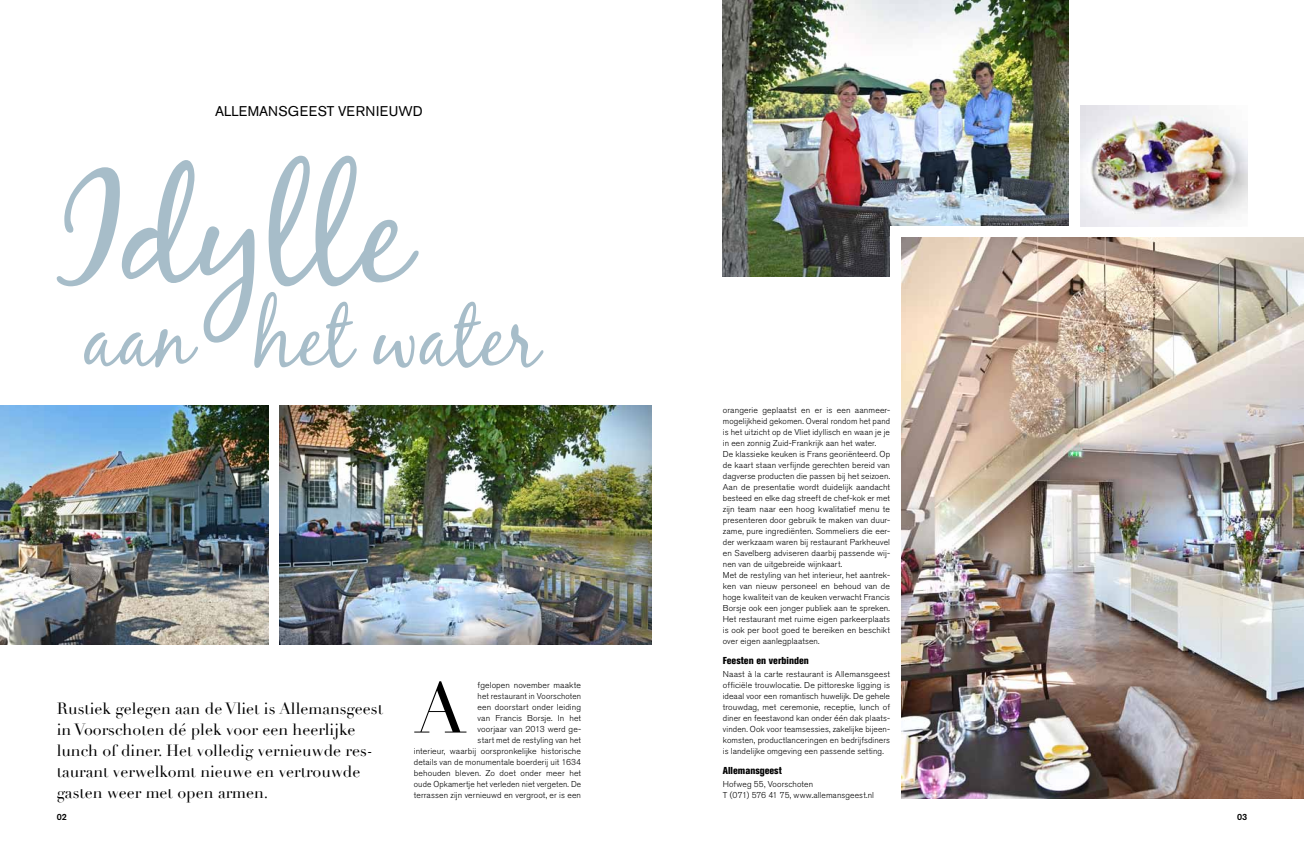
<style>
.page{position:relative;width:1304px;height:842px;background:#fff}
.page>*{position:absolute;margin:0;border:0;box-sizing:border-box;transform-origin:0 0}
.t1{font:150.1px "Black Jack";letter-spacing:.015em;color:#a7bdc9}
.t2{font:81.8px "Black Jack";letter-spacing:.01em;color:#a7bdc9}
.t3{font:70.3px "Didot";color:#000}
.t4{font:16px/21px "Didot";color:#000}
.t5{font:14px "Akzidenz Grotesk BE";letter-spacing:.02em;color:#000}
.t6{font:800 condensed 10px "Akzidenz Grotesk BE";color:#000}
.t7{font:500 9px "Akzidenz Grotesk BE";color:#000}
.t8{font:300 8.5px/11px "Akzidenz Grotesk BE";letter-spacing:.01em;color:#000}
</style>
<div class="page">
<img style="left:723px;top:0;width:346px;height:276px">
<div style="left:890px;top:226px;width:357px;height:154px;background:#fff"></div>
<img style="left:280px;top:406px;width:372px;height:238px">
<img style="left:0;top:406px;width:268px;height:238px">
<img style="left:901px;top:237px;width:403px;height:561px">
<img style="left:1080px;top:105px;width:167px;height:121px">
<h3 class="t5" style="left:215px;top:103px;width:209px">ALLEMANSGEEST VERNIEUWD</h3>
<h1 class="t1" style="left:57px;top:141px;width:354px">Idylle</h1>
<h2 class="t2" style="left:84px;top:288px;width:457px">aan het water</h2>
<h3 class="t4" style="left:57px;top:698px;width:328px">Rustiek gelegen aan de Vliet is Allemansgeest in Voorschoten dé plek voor een heerlijke lunch of diner. Het volledig vernieuwde res&shy;taurant verwelkomt nieuwe en vertrouwde gasten weer met open armen.</h3>
<h3 class="t3" style="left:414px;top:666px;width:54px">A</h3>
<p class="t8" style="left:414px;top:680px;width:169px;text-align:right">fgelopen november maakte<br>het restaurant in Voorschoten<br>een doorstart onder leiding<br>van Francis Borsje. In het<br>voorjaar van 2013 werd ge-<br>start met de restyling van het<br>interieur, waarbij oorspronkelijke historische details van de monumentale boerderij uit 1634 behouden bleven. Zo doet onder meer het oude Opkamertje het verleden niet vergeten. De terrassen zijn vernieuwd en vergroot, er is een</p>
<p class="t8" style="left:723px;top:405px;width:169px">orangerie geplaatst en er is een aanmeer&shy;mogelijkheid gekomen. Overal rondom het pand is het uitzicht op de Vliet idyllisch en waan je je in een zonnig Zuid-Frankrijk aan het water.<br>De klassieke keuken is Frans georiënteerd. Op de kaart staan verfijnde gerechten bereid van dagverse producten die passen bij het seizoen.<br>Aan de presentatie wordt duidelijk aandacht besteed en elke dag streeft de chef-kok er met zijn team naar een hoog kwalitatief menu te presenteren door gebruik te maken van duur&shy;zame, pure ingrediënten. Sommeliers die eer&shy;der werkzaam waren bij restaurant Parkheuvel en Savelberg adviseren daarbij passende wij&shy;nen van de uitgebreide wijnkaart.<br>Met de restyling van het interieur, het aantrek&shy;ken van nieuw personeel en behoud van de hoge kwaliteit van de keuken verwacht Francis Borsje ook een jonger publiek aan te spreken.<br>Het restaurant met ruime eigen parkeerplaats is ook per boot goed te bereiken en beschikt over eigen aanlegplaatsen.</p>
<p class="t6" style="left:723px;top:655px;width:88px">Feesten en verbinden</p>
<p class="t8" style="left:723px;top:669px;width:169px;text-align:justify">Naast à la carte restaurant is Allemansgeest officiële trouwlocatie. De pittoreske ligging is ideaal voor een romantisch huwelijk. De gehele trouwdag, met ceremonie, receptie, lunch of diner en feestavond kan onder één dak plaats&shy;vinden. Ook voor teamsessies, zakelijke bijeen&shy;komsten, productlanceringen en bedrijfsdiners is landelijke omgeving een passende setting.</p>
<p class="t6" style="left:723px;top:765px;width:60px">Allemansgeest</p>
<p class="t8" style="left:723px;top:779px;width:153px">Hofweg 55, Voorschoten<br>T (071) 576 41 75, www.allemansgeest.nl</p>
<p class="t7" style="left:57px;top:812px;width:12px">02</p>
<p class="t7" style="left:1237px;top:812px;width:12px">03</p>
</div>
